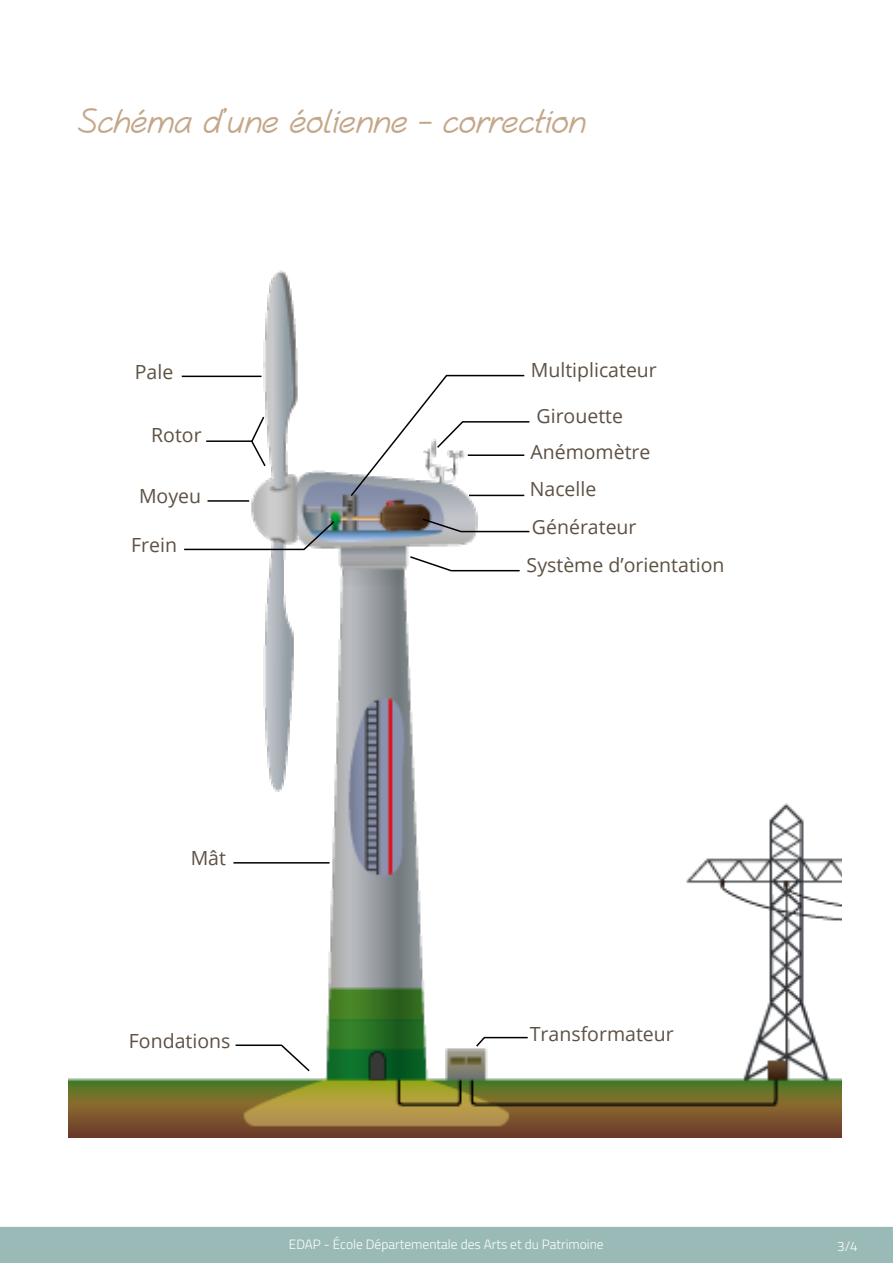
<style>
.page{position:relative;width:893px;height:1263px;background:#fff}
.page>*{position:absolute;margin:0;border:0;box-sizing:border-box;transform-origin:0 0}
.t1{font:36px "Dunkirk";color:#c4a789}
.t2{font:19.5px/37.2px "Open Sans";color:#5d5144}
.t3{font:300 13.5px "Titillium Web";color:#fff}
</style>
<div class="page">
<div style="left:0;top:1227px;width:893px;height:36px;background:#9abab7"></div>
<img style="left:68px;top:270px;width:774px;height:867px">
<hr style="left:182px;top:376px;width:79px;height:1px;background:#000">
<svg style="left:205px;top:415px;width:62px;height:53px"></svg>
<hr style="left:207px;top:500px;width:42px;height:2px;background:#000">
<svg style="left:183px;top:520px;width:153px;height:31px"></svg>
<svg style="left:408px;top:555px;width:113px;height:17px"></svg>
<svg style="left:421px;top:517px;width:110px;height:16px"></svg>
<svg style="left:349px;top:374px;width:182px;height:124px"></svg>
<hr style="left:233px;top:862px;width:97px;height:1px;background:#000">
<svg style="left:234px;top:1044px;width:77px;height:29px"></svg>
<svg style="left:475px;top:1036px;width:54px;height:12px"></svg>
<h1 class="t1" style="left:78px;top:100px;width:509px">Schéma d’une éolienne - correction</h1>
<p class="t2" style="left:135px;top:352px;width:40px">Pale</p>
<p class="t2" style="left:151px;top:416px;width:52px">Rotor</p>
<p class="t2" style="left:139px;top:477px;width:64px">Moyeu</p>
<p class="t2" style="left:131px;top:526px;width:47px">Frein</p>
<p class="t2" style="left:531px;top:351px;width:128px">Multiplicateur</p>
<p class="t2" style="left:527px;top:397px;width:199px;text-indent:10px">Girouette<br>Anémomètre<br>Nacelle<br>Générateur<br>Système d’orientation</p>
<p class="t2" style="left:191px;top:839px;width:37px">Mât</p>
<p class="t2" style="left:129px;top:1022px;width:103px">Fondations</p>
<p class="t2" style="left:530px;top:1014px;width:145px">Transformateur</p>
<p class="t3" style="left:289px;top:1235px;width:316px">EDAP - École Départementale des Arts et du Patrimoine</p>
<p class="t3" style="left:837px;top:1237px;width:22px">3/4</p>
</div>
